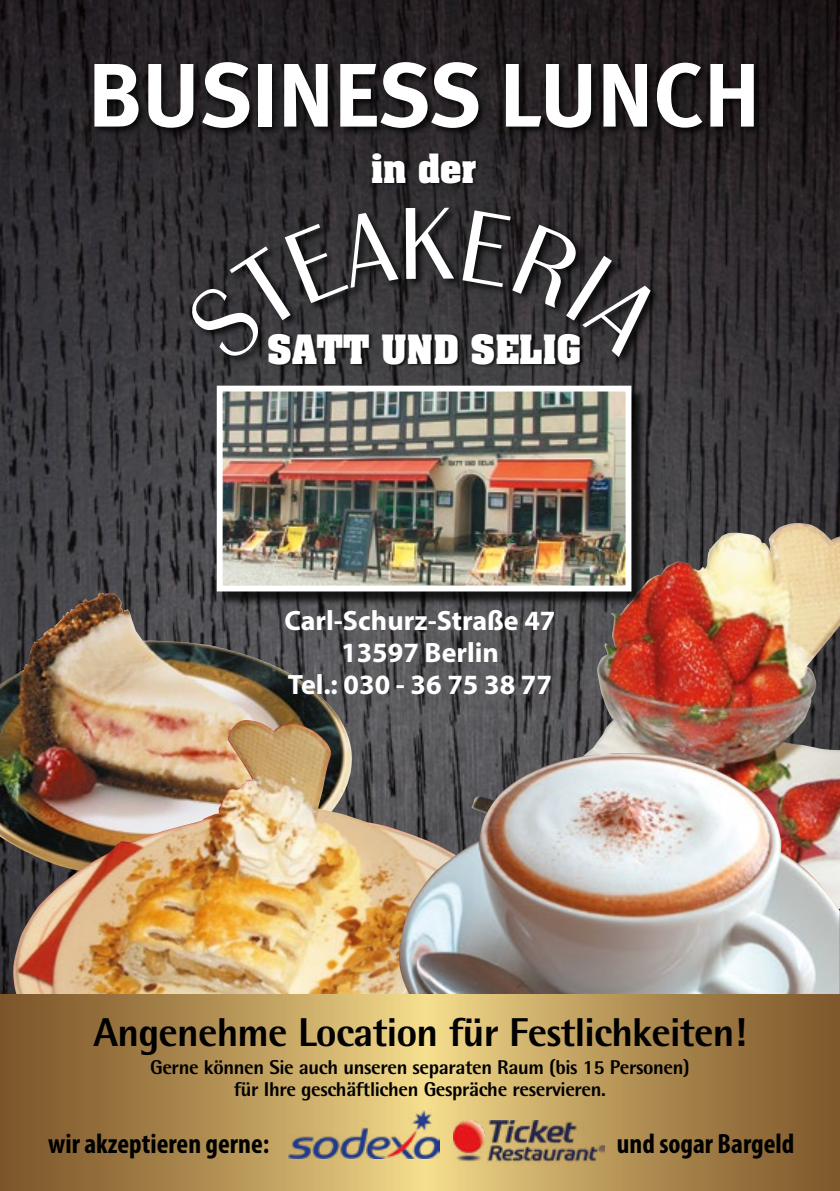
<style>
.page{position:relative;width:840px;height:1191px;background:#fff}
.page>*{position:absolute;margin:0;border:0;box-sizing:border-box;transform-origin:0 0}
.t1{font:500 106.2px "Britannic";color:#fff}
.t2{font:700 90px "Meta";color:#fff}
.t3{font:800 40.4px "Rotis Semi Sans";letter-spacing:-.02em;color:#000}
.t4{font:700 34.4px "Aachen";color:#fff}
.t5{font:700 28px/32px "Myriad Pro";color:#fff;text-align:center}
.t6{font:700 condensed 28px "Myriad Pro";color:#000}
.t7{font:800 20px/22px "Rotis Semi Sans";letter-spacing:-.02em;color:#000;text-align:center}
</style>
<div class="page">
<img style="left:0;top:0;width:839px;height:994px">
<img style="left:0;top:593px;width:354px;height:288px">
<img style="left:469px;top:523px;width:370px;height:230px">
<div style="left:192px;top:207px;width:468px;height:159px;background:#000;opacity:.75"></div>
<div style="left:268px;top:332px;width:315px;height:36px;background:#000;opacity:.75"></div>
<div style="left:372px;top:153px;width:108px;height:34px;background:#000;opacity:.75"></div>
<div style="left:94px;top:60px;width:667px;height:77px;background:#000;opacity:.75"></div>
<img style="left:13px;top:720px;width:512px;height:274px">
<img style="left:397px;top:753px;width:442px;height:241px">
<svg style="left:0;top:994px;width:839px;height:197px;background:#b08f53"></svg>
<img style="left:453px;top:1120px;width:151px;height:45px">
<img style="left:288px;top:1109px;width:151px;height:49px">
<div style="left:220px;top:389px;width:423px;height:216px;background:#000;opacity:.75"></div>
<img style="left:224px;top:393px;width:400px;height:191px">
<div style="left:217px;top:386px;width:414px;height:205px;border:6px solid #fff"></div>
<svg style="left:184px;top:209px;width:214px;height:154px;background:#2d2c2e"></svg>
<svg style="left:462px;top:210px;width:203px;height:147px;background:#2b282b"></svg>
<h2 class="t2" style="left:88px;top:42px;width:673px">BUSINESS LUNCH</h2>
<h3 class="t4" style="left:371px;top:143px;width:107px">in der</h3>
<h1 class="t1" style="left:399px;top:187px;width:56px">K</h1>
<h3 class="t4" style="left:267px;top:324px;width:315px">SATT UND SELIG</h3>
<h3 class="t5" style="left:284px;top:604px;width:272px">Carl-Schurz-Straße 47<br>13597 Berlin<br>Tel.: 030 - 36 75 38 77</h3>
<h3 class="t3" style="left:93px;top:1006px;width:654px">Angenehme Location für Festlichkeiten!</h3>
<p class="t7" style="left:150px;top:1055px;width:540px">Gerne können Sie auch unseren separaten Raum (bis 15 Personen) für Ihre geschäftlichen Gespräche reservieren.</p>
<h3 class="t6" style="left:48px;top:1126px;width:222px">wir akzeptieren gerne:</h3>
<h3 class="t6" style="left:616px;top:1126px;width:179px">und sogar Bargeld</h3>
</div>
